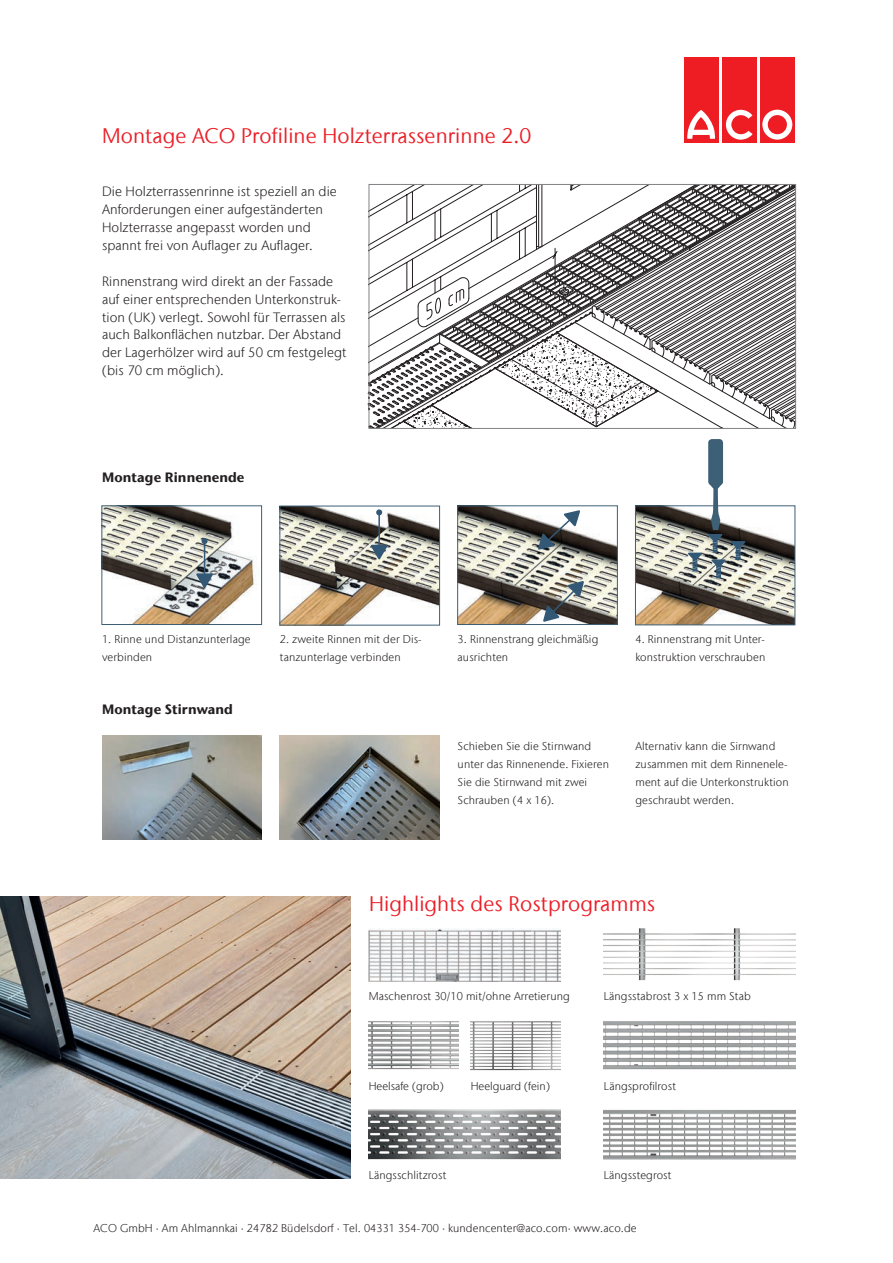
<style>
.page{position:relative;width:893px;height:1263px;background:#fff}
.page>*{position:absolute;margin:0;border:0;box-sizing:border-box;transform-origin:0 0}
.Intermediate_heading{font:21px "Stone Sans IIITC Com";letter-spacing:.005em;color:#eb1f28}
.Body_copy{font:300 13.5px/17.9px "Stone Sans IIITC Com";letter-spacing:.005em;color:#231f20}
.Intermediate_heading-2{font:700 13.5px "Stone Sans IIITC Com";letter-spacing:.005em;color:#231f20}
.Foot_note{font:300 11.25px/17.9px "Stone Sans IIITC Com";letter-spacing:.01em;color:#231f20}
</style>
<div class="page">
<div style="left:684px;top:58px;width:34px;height:85px;background:#ee1d23"></div>
<div style="left:722px;top:58px;width:35px;height:85px;background:#ee1d23"></div>
<div style="left:760px;top:58px;width:35px;height:85px;background:#ee1d23"></div>
<svg style="left:687px;top:110px;width:28px;height:29px"></svg>
<svg style="left:726px;top:110px;width:27px;height:30px"></svg>
<svg style="left:762px;top:110px;width:30px;height:30px"></svg>
<img style="left:0;top:896px;width:351px;height:283px">
<img style="left:369px;top:928px;width:191px;height:54px">
<img style="left:369px;top:1109px;width:191px;height:51px">
<img style="left:369px;top:1021px;width:89px;height:49px">
<img style="left:604px;top:928px;width:191px;height:53px">
<img style="left:471px;top:1021px;width:89px;height:50px">
<img style="left:604px;top:1021px;width:191px;height:49px">
<img style="left:604px;top:1110px;width:191px;height:50px">
<img style="left:104px;top:508px;width:150px;height:115px">
<div style="left:102px;top:506px;width:160px;height:119px;border:1px solid #3d6076"></div>
<img style="left:102px;top:735px;width:160px;height:104px">
<img style="left:282px;top:508px;width:86px;height:115px">
<img style="left:280px;top:735px;width:160px;height:104px">
<svg style="left:195px;top:573px;width:19px;height:16px"></svg>
<hr style="left:204px;top:541px;width:1px;height:37px;background:#335875">
<svg style="left:202px;top:538px;width:6px;height:6px"></svg>
<svg style="left:368px;top:184px;width:428px;height:438px"></svg>
<p class="Intermediate_heading" style="left:102px;top:123px;width:431px">Montage ACO Profiline Holzterrassenrinne 2.0</p>
<p class="Body_copy" style="left:102px;top:183px;width:236px">Die Holzterrassenrinne ist speziell an die Anforderungen einer aufgeständerten Holzterrasse angepasst worden und spannt frei von Auflager zu Auflager.</p>
<p class="Body_copy" style="left:102px;top:272px;width:246px">Rinnenstrang wird direkt an der Fassade auf einer entsprechenden Unterkonstruk&shy;tion (UK) verlegt. Sowohl für Terrassen als auch Balkonflächen nutzbar. Der Abstand der Lagerhölzer wird auf 50 cm festgelegt (bis 70 cm möglich).</p>
<p class="Intermediate_heading-2" style="left:102px;top:469px;width:144px">Montage Rinnenende</p>
<p class="Foot_note" style="left:102px;top:630px;width:150px">1. Rinne und Distanzunterlage verbinden</p>
<p class="Intermediate_heading-2" style="left:102px;top:701px;width:132px">Montage Stirnwand</p>
<p class="Foot_note" style="left:280px;top:630px;width:143px">2. zweite Rinnen mit der Dis&shy;tanzunterlage verbinden</p>
<p class="Foot_note" style="left:458px;top:630px;width:142px">3. Rinnenstrang gleichmäßig ausrichten</p>
<p class="Foot_note" style="left:635px;top:630px;width:131px">4. Rinnenstrang mit Unter&shy;konstruktion verschrauben</p>
<p class="Foot_note" style="left:458px;top:737px;width:153px">Schieben Sie die Stirnwand unter das Rinnenende. Fixieren<br>Sie die Stirnwand mit zwei<br>Schrauben (4 x 16).</p>
<p class="Foot_note" style="left:635px;top:737px;width:155px">Alternativ kann die Sirnwand zusammen mit dem Rinnenele&shy;ment auf die Unterkonstruktion geschraubt werden.</p>
<p class="Intermediate_heading" style="left:369px;top:890px;width:288px">Highlights des Rostprogramms</p>
<p class="Foot_note" style="left:369px;top:987px;width:203px">Maschenrost 30/10 mit/ohne Arretierung</p>
<p class="Foot_note" style="left:604px;top:987px;width:148px">Längsstabrost 3 x 15 mm Stab</p>
<p class="Foot_note" style="left:369px;top:1076px;width:77px">Heelsafe (grob)</p>
<p class="Foot_note" style="left:471px;top:1076px;width:81px">Heelguard (fein)</p>
<p class="Foot_note" style="left:604px;top:1076px;width:74px">Längsprofilrost</p>
<p class="Foot_note" style="left:369px;top:1166px;width:79px">Längsschlitzrost</p>
<p class="Foot_note" style="left:604px;top:1166px;width:69px">Längsstegrost</p>
<p class="Foot_note" style="left:93px;top:1219px;width:545px">ACO GmbH · Am Ahlmannkai · 24782 Büdelsdorf · Tel. 04331 354-700 · kundencenter@aco.com· www.aco.de</p>
</div>
